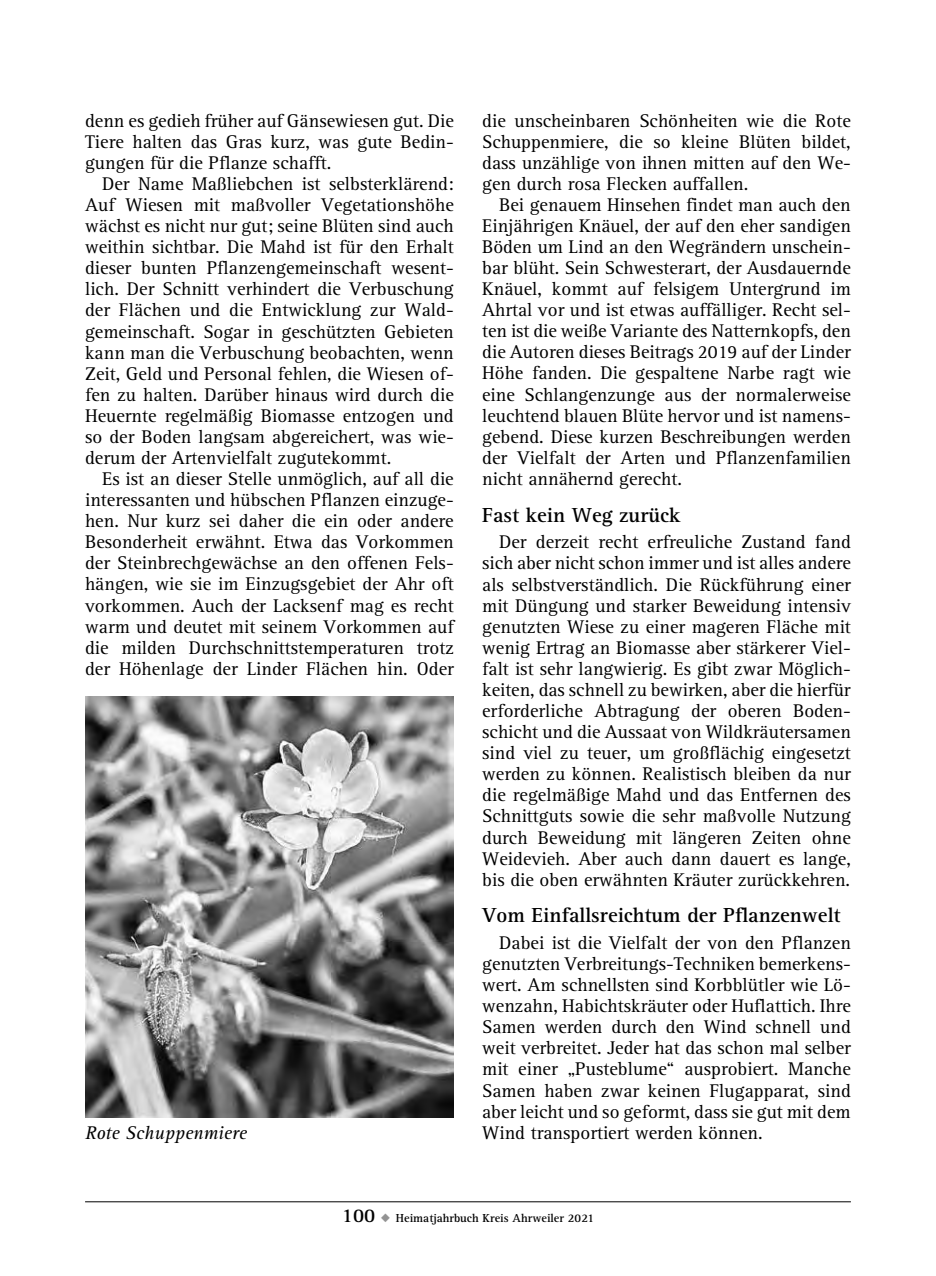
<style>
.page{position:relative;width:936px;height:1276px;background:#fff}
.page>*{position:absolute;margin:0;border:0;box-sizing:border-box;transform-origin:0 0}
.t1{font:700 21px "AT Rotis Serif";color:#000}
.t2{font:19px/21px "AT Rotis Serif";color:#000;text-align:justify}
.t3{font:italic 19px "AT Rotis Serif";color:#000}
.t4{font:700 12px "AT Rotis Serif";color:#000}
.s1{font-size:20px}
.s2{color:#939393}
</style>
<div class="page">
<hr style="left:85px;top:1201px;width:765px;height:1px;background:#000">
<img style="left:85px;top:696px;width:369px;height:421px">
<p class="t2" style="left:85px;top:111px;width:370px">denn es gedieh früher auf Gänsewiesen gut. Die Tiere halten das Gras kurz, was gute Bedin&shy;gungen für die Pflanze schafft.</p>
<p class="t2" style="left:85px;top:174px;width:370px;text-indent:17px">Der Name Maßliebchen ist selbsterklärend:<br>Auf Wiesen mit maßvoller Vegetationshöhe wächst es nicht nur gut; seine Blüten sind auch weithin sichtbar. Die Mahd ist für den Erhalt dieser bunten Pflanzengemeinschaft wesent&shy;lich. Der Schnitt verhindert die Verbuschung der Flächen und die Entwicklung zur Wald&shy;gemeinschaft. Sogar in geschützten Gebieten kann man die Verbuschung beobachten, wenn Zeit, Geld und Personal fehlen, die Wiesen of&shy;fen zu halten. Darüber hinaus wird durch die Heuernte regelmäßig Biomasse entzogen und so der Boden langsam abgereichert, was wie&shy;derum der Artenvielfalt zugutekommt.</p>
<p class="t2" style="left:85px;top:469px;width:370px;text-indent:17px">Es ist an dieser Stelle unmöglich, auf all die interessanten und hübschen Pflanzen einzuge&shy;hen. Nur kurz sei daher die ein oder andere Besonderheit erwähnt. Etwa das Vorkommen der Steinbrechgewächse an den offenen Fels&shy;hängen, wie sie im Einzugsgebiet der Ahr oft vorkommen. Auch der Lacksenf mag es recht warm und deutet mit seinem Vorkommen auf die milden Durchschnittstemperaturen trotz der Höhenlage der Linder Flächen hin. Oder</p>
<p class="t2" style="left:482px;top:110px;width:370px">die unscheinbaren Schönheiten wie die Rote Schuppenmiere, die so kleine Blüten bildet, dass unzählige von ihnen mitten auf den We&shy;gen durch rosa Flecken auffallen.</p>
<p class="t2" style="left:482px;top:195px;width:370px;text-indent:17px">Bei genauem Hinsehen findet man auch den Einjährigen Knäuel, der auf den eher sandigen Böden um Lind an den Wegrändern unschein&shy;bar blüht. Sein Schwesterart, der Ausdauernde Knäuel, kommt auf felsigem Untergrund im Ahrtal vor und ist etwas auffälliger. Recht sel&shy;ten ist die weiße Variante des Natternkopfs, den die Autoren dieses Beitrags 2019 auf der Linder Höhe fanden. Die gespaltene Narbe ragt wie eine Schlangenzunge aus der normalerweise leuchtend blauen Blüte hervor und ist namens&shy;gebend. Diese kurzen Beschreibungen werden der Vielfalt der Arten und Pflanzenfamilien nicht annähernd gerecht.</p>
<p class="t1" style="left:482px;top:502px;width:200px">Fast kein Weg zurück</p>
<p class="t2" style="left:482px;top:532px;width:370px;text-indent:17px">Der derzeit recht erfreuliche Zustand fand sich aber nicht schon immer und ist alles andere als selbstverständlich. Die Rückführung einer mit Düngung und starker Beweidung intensiv genutzten Wiese zu einer mageren Fläche mit wenig Ertrag an Biomasse aber stärkerer Viel&shy;falt ist sehr langwierig. Es gibt zwar Möglich&shy;keiten, das schnell zu bewirken, aber die hierfür erforderliche Abtragung der oberen Boden&shy;schicht und die Aussaat von Wildkräutersamen sind viel zu teuer, um großflächig eingesetzt werden zu können. Realistisch bleiben da nur die regelmäßige Mahd und das Entfernen des Schnittguts sowie die sehr maßvolle Nutzung durch Beweidung mit längeren Zeiten ohne Weidevieh. Aber auch dann dauert es lange, bis die oben erwähnten Kräuter zurückkehren.</p>
<p class="t1" style="left:482px;top:903px;width:360px">Vom Einfallsreichtum der Pflanzenwelt</p>
<p class="t2" style="left:482px;top:932px;width:370px;text-indent:17px">Dabei ist die Vielfalt der von den Pflanzen genutzten Verbreitungs-Techniken bemerkens&shy;wert. Am schnellsten sind Korbblütler wie Lö&shy;wenzahn, Habichtskräuter oder Huflattich. Ihre Samen werden durch den Wind schnell und weit verbreitet. Jeder hat das schon mal selber mit einer „Pusteblume“ ausprobiert. Manche Samen haben zwar keinen Flugapparat, sind aber leicht und so geformt, dass sie gut mit dem</p>
<p class="t3" style="left:85px;top:1122px;width:163px">Rote Schuppenmiere</p>
<p class="t2" style="left:482px;top:1122px;width:282px">Wind transportiert werden können.</p>
<p class="t4" style="left:342px;top:1210px;width:253px"><span class="s1">100</span> <span class="s2">◆</span> Heimatjahrbuch Kreis Ahrweiler 2021</p>
</div>
